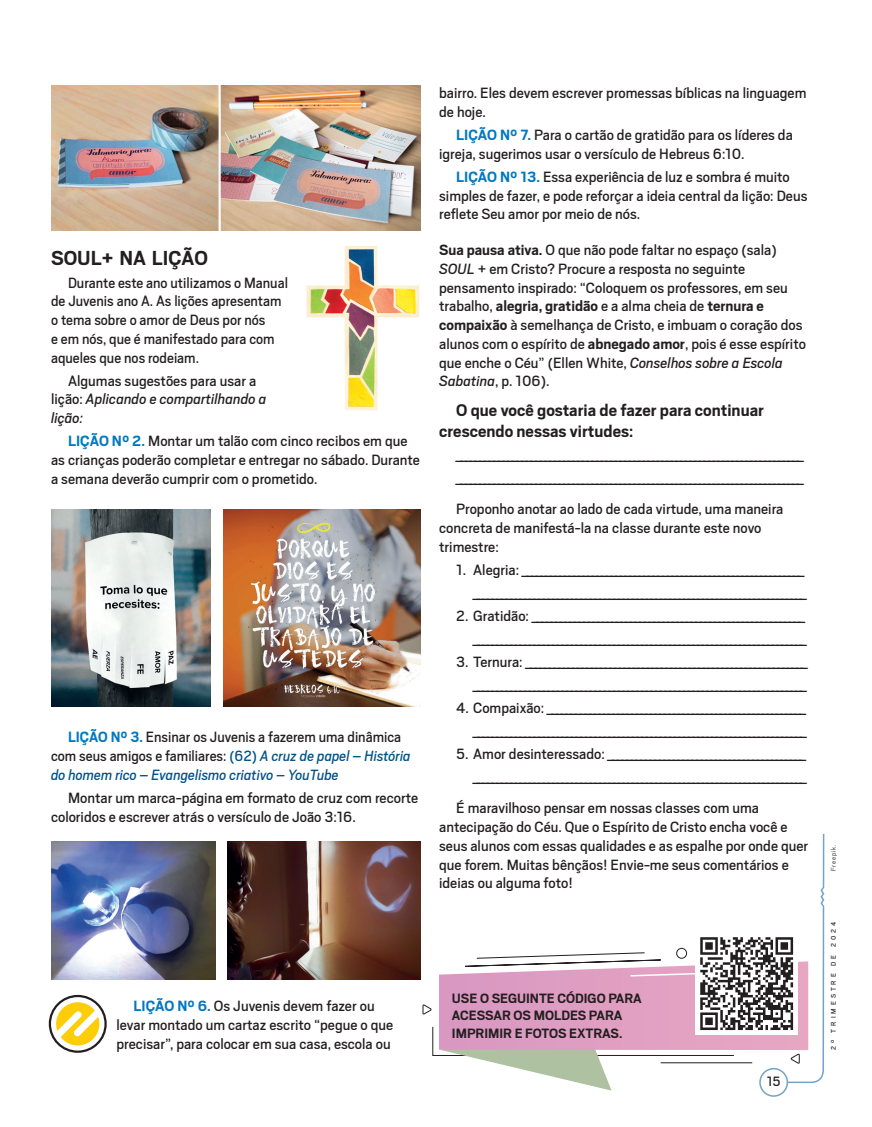
<style>
.page{position:relative;width:872px;height:1127px;background:#fff}
.page>*{position:absolute;margin:0;border:0;box-sizing:border-box;transform-origin:0 0}
.Actividades{font:700 22.5px "Scout";color:#231f20}
.Preguntas{font:700 18.75px/21px "Scout";color:#231f20}
.Texto_C{font:16.5px/18.8px "Scout";color:#231f20}
.Listado_C{font:16.5px "Scout";color:#231f20}
.t1{font:700 15px/17.2px "Scout";color:#231f20}
.t2{font:15px "Scout";color:#231f20}
.t3{font:7.5px "Scout";letter-spacing:.4em;color:#231f20}
.Créditos{font:300 7.5px "Scout";letter-spacing:.1em;color:#231f20}
.s1{font-style:italic}
.s2{font-weight:700;color:#0078c0}
.s3{color:#015389}
.s4{font-style:italic;color:#015389}
.s5{font-weight:700}
</style>
<div class="page">
<div style="left:759px;top:1068px;width:29px;height:29px;border:2px solid #73a3c6;border-radius:50%"></div>
<svg style="left:422px;top:833px;width:403px;height:257px"></svg>
<svg style="left:50px;top:996px;width:56px;height:55px"></svg>
<div style="left:49px;top:995px;width:58px;height:58px;border:2px solid #231f20;border-radius:50%"></div>
<svg style="left:56px;top:1001px;width:44px;height:45px"></svg>
<img style="left:51px;top:509px;width:160px;height:197px">
<img style="left:223px;top:509px;width:197px;height:197px">
<img style="left:51px;top:85px;width:369px;height:145px">
<img style="left:51px;top:841px;width:164px;height:138px">
<img style="left:227px;top:841px;width:193px;height:138px">
<img style="left:306px;top:246px;width:114px;height:165px">
<p class="Actividades" style="left:51px;top:247px;width:158px">SOUL+ NA LIÇÃO</p>
<p class="Texto_C" style="left:51px;top:273px;width:238px;text-indent:17px">Durante este ano utilizamos o Manual de Juvenis ano A. As lições apresentam o tema sobre o amor de Deus por nós<br>e em nós, que é manifestado para com aqueles que nos rodeiam.</p>
<p class="Texto_C" style="left:51px;top:371px;width:217px;text-indent:17px">Algumas sugestões para usar a lição: <span class="s1">Aplicando e compartilhando a lição:</span></p>
<p class="Texto_C" style="left:51px;top:432px;width:370px;text-indent:17px"><span class="s2">LIÇÃO Nº 2.</span> Montar um talão com cinco recibos em que as crianças poderão completar e entregar no sábado. Durante a semana deverão cumprir com o prometido.</p>
<p class="Texto_C" style="left:51px;top:728px;width:361px;text-indent:17px"><span class="s2">LIÇÃO Nº 3.</span> Ensinar os Juvenis a fazerem uma dinâmica com seus amigos e familiares: <span class="s3">(62)</span> <span class="s4">A cruz de papel – História do homem rico – Evangelismo criativo – YouTube</span></p>
<p class="Texto_C" style="left:51px;top:788px;width:368px;text-indent:17px">Montar um marca-página em formato de cruz com recorte coloridos e escrever atrás o versículo de João 3:16.</p>
<p class="Texto_C" style="left:439px;top:84px;width:369px">bairro. Eles devem escrever promessas bíblicas na linguagem de hoje.</p>
<p class="Texto_C" style="left:439px;top:126px;width:355px;text-indent:17px"><span class="s2">LIÇÃO Nº 7.</span> Para o cartão de gratidão para os líderes da igreja, sugerimos usar o versículo de Hebreus 6:10.</p>
<p class="Texto_C" style="left:439px;top:167px;width:370px;text-indent:17px"><span class="s2">LIÇÃO Nº 13.</span> Essa experiência de luz e sombra é muito simples de fazer, e pode reforçar a ideia central da lição: Deus reflete Seu amor por meio de nós.</p>
<p class="Texto_C" style="left:439px;top:241px;width:368px"><span class="s5">Sua pausa ativa.</span> O que não pode faltar no espaço (sala)<br><span class="s1">SOUL +</span> em Cristo? Procure a resposta no seguinte pensamento inspirado: “Coloquem os professores, em seu trabalho, <span class="s5">alegria, gratidão</span> e a alma cheia de <span class="s5">ternura e compaixão</span> à semelhança de Cristo, e imbuam o coração dos alunos com o espírito de <span class="s5">abnegado amor</span>, pois é esse espírito que enche o Céu” (Ellen White, <span class="s1">Conselhos sobre a Escola Sabatina</span>, p. 106).</p>
<p class="Preguntas" style="left:439px;top:400px;width:326px;text-indent:17px">O que você gostaria de fazer para continuar crescendo nessas virtudes:</p>
<p class="Listado_C" style="left:456px;top:447px;width:349px">__________________________________________________________________________</p>
<p class="Listado_C" style="left:456px;top:470px;width:349px">__________________________________________________________________________</p>
<p class="Texto_C" style="left:439px;top:500px;width:346px;text-indent:17px">Proponho anotar ao lado de cada virtude, uma maneira concreta de manifestá-la na classe durante este novo trimestre:</p>
<p class="Listado_C" style="left:456px;top:562px;width:349px">1. Alegria: ____________________________________________________________</p>
<p class="Listado_C" style="left:473px;top:585px;width:335px">_______________________________________________________________________</p>
<p class="Listado_C" style="left:456px;top:608px;width:350px">2. Gratidão: __________________________________________________________</p>
<p class="Listado_C" style="left:473px;top:631px;width:335px">_______________________________________________________________________</p>
<p class="Listado_C" style="left:456px;top:654px;width:353px">3. Ternura: ____________________________________________________________</p>
<p class="Listado_C" style="left:473px;top:677px;width:335px">_______________________________________________________________________</p>
<p class="Listado_C" style="left:456px;top:700px;width:351px">4. Compaixão: _______________________________________________________</p>
<p class="Listado_C" style="left:473px;top:723px;width:335px">_______________________________________________________________________</p>
<p class="Listado_C" style="left:456px;top:746px;width:351px">5. Amor desinteressado: __________________________________________</p>
<p class="Listado_C" style="left:473px;top:769px;width:335px">_______________________________________________________________________</p>
<p class="Texto_C" style="left:439px;top:799px;width:370px;text-indent:17px">É maravilhoso pensar em nossas classes com uma antecipação do Céu. Que o Espírito de Cristo encha você e seus alunos com essas qualidades e as espalhe por onde quer que forem. Muitas bênçãos! Envie-me seus comentários e ideias ou alguma foto!</p>
<p class="Texto_C" style="left:117px;top:997px;width:278px;text-align:center"><span class="s2">LIÇÃO Nº 6.</span> Os Juvenis devem fazer ou<br>levar montado um cartaz escrito “pegue o que precisar”, para colocar em sua casa, escola ou</p>
<p class="t1" style="left:452px;top:990px;width:191px">USE O SEGUINTE CÓDIGO PARA<br>ACESSAR OS MOLDES PARA<br>IMPRIMIR E FOTOS EXTRAS.</p>
<p class="t2" style="left:767px;top:1074px;width:15px">15</p>
<p class="Créditos" style="left:830px;top:871px;width:28px;rotate:-90deg">Freepik.</p>
<p class="t3" style="left:830px;top:1050px;width:130px;rotate:-90deg">2º TRIMESTRE DE 2024</p>
</div>
